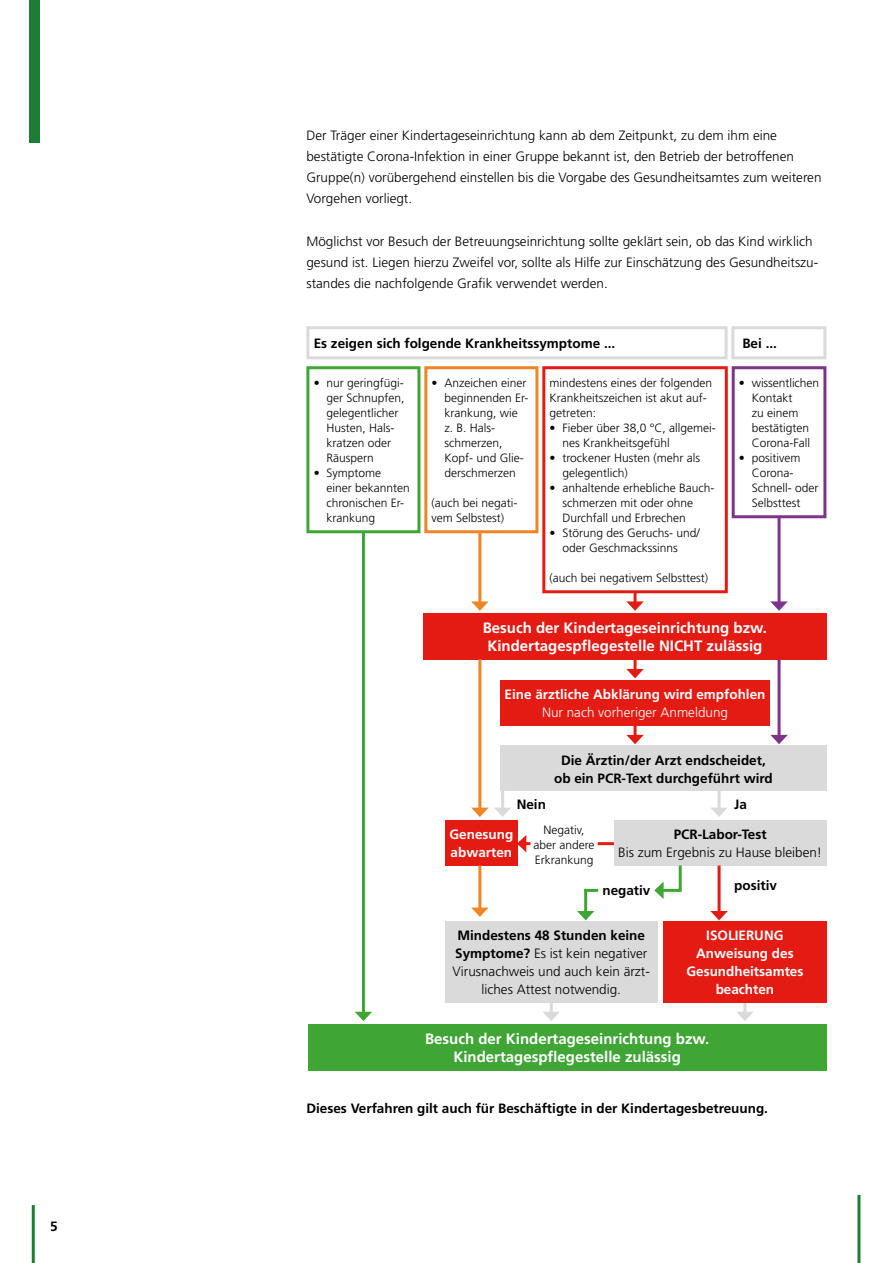
<style>
.page{position:relative;width:893px;height:1263px;background:#fff}
.page>*{position:absolute;margin:0;border:0;box-sizing:border-box;transform-origin:0 0}
.t1{font:700 15px/18px "Frutiger LT Std";color:#fff;text-align:center}
.t2{font:300 13.5px/21.1px "Frutiger LT Std";color:#000}
.t3{font:700 13.5px/18px "Frutiger LT Std";color:#000;text-align:center}
.t4{font:700 13.5px/18px "Frutiger LT Std";color:#fff;text-align:center}
.t5{font:300 13.5px "Frutiger LT Std";color:#fff}
.t6{font:300 12px/15px "Frutiger LT Std";color:#000}
.s1{font-weight:700}
</style>
<div class="page">
<div style="left:29px;top:0;width:10px;height:142px;background:#1d7d34"></div>
<hr style="left:32px;top:1205px;width:3px;height:58px;background:#1d7d34">
<hr style="left:857px;top:1195px;width:3px;height:68px;background:#1d7d34">
<hr style="left:550px;top:995px;width:3px;height:19px;background:#dadada">
<svg style="left:543px;top:1012px;width:17px;height:9px"></svg>
<hr style="left:743px;top:995px;width:3px;height:19px;background:#dadada">
<svg style="left:737px;top:1012px;width:16px;height:9px"></svg>
<div style="left:306px;top:366px;width:114px;height:167px;border:3px solid #3fa535"></div>
<div style="left:542px;top:366px;width:186px;height:227px;border:3px solid #e41b13"></div>
<div style="left:423px;top:613px;width:403px;height:46px;background:#e41b13"></div>
<div style="left:308px;top:1024px;width:518px;height:47px;background:#3fa535"></div>
<div style="left:500px;top:680px;width:270px;height:45px;background:#e41b13"></div>
<div style="left:663px;top:921px;width:163px;height:81px;background:#e41b13"></div>
<div style="left:445px;top:820px;width:73px;height:45px;background:#e41b13"></div>
<div style="left:500px;top:746px;width:326px;height:45px;background:#dadada"></div>
<div style="left:614px;top:820px;width:212px;height:45px;background:#dadada"></div>
<div style="left:445px;top:921px;width:212px;height:81px;background:#dadada"></div>
<div style="left:424px;top:366px;width:114px;height:167px;border:3px solid #f18425"></div>
<div style="left:732px;top:366px;width:94px;height:152px;border:3px solid #7e348b"></div>
<hr style="left:478px;top:532px;width:3px;height:72px;background:#f18425">
<svg style="left:471px;top:601px;width:18px;height:10px"></svg>
<hr style="left:478px;top:659px;width:3px;height:151px;background:#f18425">
<hr style="left:478px;top:865px;width:3px;height:45px;background:#f18425">
<svg style="left:471px;top:907px;width:18px;height:10px"></svg>
<hr style="left:362px;top:532px;width:3px;height:482px;background:#3fa535">
<svg style="left:355px;top:1012px;width:17px;height:9px"></svg>
<hr style="left:778px;top:516px;width:3px;height:88px;background:#7e348b">
<svg style="left:770px;top:601px;width:18px;height:10px"></svg>
<hr style="left:778px;top:659px;width:3px;height:78px;background:#7e348b">
<svg style="left:770px;top:735px;width:18px;height:9px"></svg>
<svg style="left:626px;top:592px;width:18px;height:19px"></svg>
<svg style="left:626px;top:659px;width:18px;height:19px"></svg>
<svg style="left:626px;top:725px;width:18px;height:19px"></svg>
<hr style="left:718px;top:865px;width:3px;height:49px;background:#e41b13">
<svg style="left:710px;top:911px;width:18px;height:9px"></svg>
<svg style="left:518px;top:835px;width:12px;height:17px"></svg>
<hr style="left:598px;top:842px;width:16px;height:3px;background:#e41b13">
<hr style="left:718px;top:791px;width:3px;height:19px;background:#dadada">
<svg style="left:711px;top:808px;width:16px;height:9px"></svg>
<hr style="left:661px;top:889px;width:19px;height:3px;background:#3fa535">
<svg style="left:654px;top:882px;width:10px;height:17px"></svg>
<hr style="left:584px;top:889px;width:3px;height:25px;background:#3fa535">
<svg style="left:577px;top:911px;width:17px;height:9px"></svg>
<hr style="left:501px;top:791px;width:3px;height:19px;background:#dadada">
<svg style="left:471px;top:808px;width:40px;height:9px"></svg>
<hr style="left:679px;top:865px;width:3px;height:27px;background:#3fa535">
<hr style="left:584px;top:889px;width:14px;height:3px;background:#3fa535">
<div style="left:306px;top:326px;width:422px;height:33px;border:3px solid #dadada"></div>
<div style="left:731px;top:326px;width:95px;height:33px;border:3px solid #dadada"></div>
<p class="t3" style="left:50px;top:1217px;width:9px">5</p>
<p class="t2" style="left:306px;top:125px;width:517px">Der Träger einer Kindertageseinrichtung kann ab dem Zeitpunkt, zu dem ihm eine bestätigte Corona-Infektion in einer Gruppe bekannt ist, den Betrieb der betroffenen Gruppe(n) vorübergehend einstellen bis die Vorgabe des Gesundheitsamtes zum weiteren Vorgehen vorliegt.</p>
<p class="t2" style="left:306px;top:230px;width:513px">Möglichst vor Besuch der Betreuungseinrichtung sollte geklärt sein, ob das Kind wirklich gesund ist. Liegen hierzu Zweifel vor, sollte als Hilfe zur Einschätzung des Gesundheitszu&shy;standes die nachfolgende Grafik verwendet werden.</p>
<p class="t3" style="left:314px;top:334px;width:303px">Es zeigen sich folgende Krankheitssymptome ...</p>
<p class="t3" style="left:742px;top:334px;width:36px">Bei ...</p>
<p class="t6" style="left:326px;top:375px;width:80px;text-indent:-13px">• nur geringfügi&shy;ger Schnupfen, gelegentlicher<br>Husten, Hals&shy;kratzen oder<br>Räuspern</p>
<p class="t6" style="left:326px;top:465px;width:85px;text-indent:-13px">• Symptome<br>einer bekannten chronischen Er&shy;krankung</p>
<p class="t6" style="left:550px;top:375px;width:164px">mindestens eines der folgenden<br>Krankheitszeichen ist akut auf&shy;getreten:</p>
<p class="t6" style="left:562px;top:420px;width:155px;text-indent:-13px">• Fieber über 38,0 °C, allgemei&shy;nes Krankheitsgefühl</p>
<p class="t6" style="left:562px;top:450px;width:139px;text-indent:-13px">• trockener Husten (mehr als gelegentlich)</p>
<p class="t6" style="left:562px;top:480px;width:154px;text-indent:-13px">• anhaltende erhebliche Bauch&shy;schmerzen mit oder ohne<br>Durchfall und Erbrechen</p>
<p class="t6" style="left:562px;top:525px;width:139px;text-indent:-13px">• Störung des Geruchs- und/ oder Geschmackssinns</p>
<p class="t6" style="left:550px;top:570px;width:160px">(auch bei negativem Selbsttest)</p>
<p class="t1" style="left:483px;top:618px;width:286px">Besuch der Kindertageseinrichtung bzw.<br>Kindertagespflegestelle NICHT zulässig</p>
<p class="t6" style="left:444px;top:375px;width:86px;text-indent:-13px">• Anzeichen einer beginnenden Er&shy;krankung, wie z. B. Hals&shy;schmerzen,<br>Kopf- und Glie&shy;derschmerzen</p>
<p class="t6" style="left:432px;top:495px;width:88px">(auch bei negati&shy;vem Selbstest)</p>
<p class="t6" style="left:752px;top:375px;width:69px;text-indent:-13px">• wissentlichen<br>Kontakt<br>zu einem bestätigten<br>Corona-Fall</p>
<p class="t6" style="left:752px;top:450px;width:68px;text-indent:-13px">• positivem<br>Corona-<br>Schnell- oder<br>Selbsttest</p>
<p class="t4" style="left:505px;top:685px;width:262px">Eine ärztliche Abklärung wird empfohlen</p>
<p class="t5" style="left:542px;top:704px;width:188px">Nur nach vorheriger Anmeldung</p>
<p class="t3" style="left:554px;top:751px;width:220px">Die Ärztin/der Arzt endscheidet, ob ein PCR-Text durchgeführt wird</p>
<p class="t3" style="left:517px;top:795px;width:31px">Nein</p>
<p class="t6" style="left:533px;top:822px;width:63px;text-align:center">Negativ, aber andere<br>Erkrankung</p>
<p class="t4" style="left:449px;top:825px;width:65px;text-align:left">Genesung abwarten</p>
<p class="t3" style="left:734px;top:795px;width:14px">Ja</p>
<p class="t3" style="left:674px;top:825px;width:95px">PCR-Labor-Test</p>
<p class="t2" style="left:618px;top:842px;width:205px">Bis zum Ergebnis zu Hause bleiben!</p>
<p class="t3" style="left:602px;top:882px;width:50px">negativ</p>
<p class="t3" style="left:734px;top:877px;width:44px">positiv</p>
<p class="t2" style="left:453px;top:926px;width:199px;line-height:18px;text-align:center"><span class="s1">Mindestens 48 Stunden keine<br>Symptome?</span> Es ist kein negativer<br>Virusnachweis und auch kein ärzt&shy;liches Attest notwendig.</p>
<p class="t4" style="left:686px;top:926px;width:119px">ISOLIERUNG<br>Anweisung des<br>Gesundheitsamtes beachten</p>
<p class="t1" style="left:425px;top:1030px;width:286px">Besuch der Kindertageseinrichtung bzw.<br>Kindertagespflegestelle zulässig</p>
<p class="t3" style="left:306px;top:1099px;width:463px">Dieses Verfahren gilt auch für Beschäftigte in der Kindertagesbetreuung.</p>
</div>
